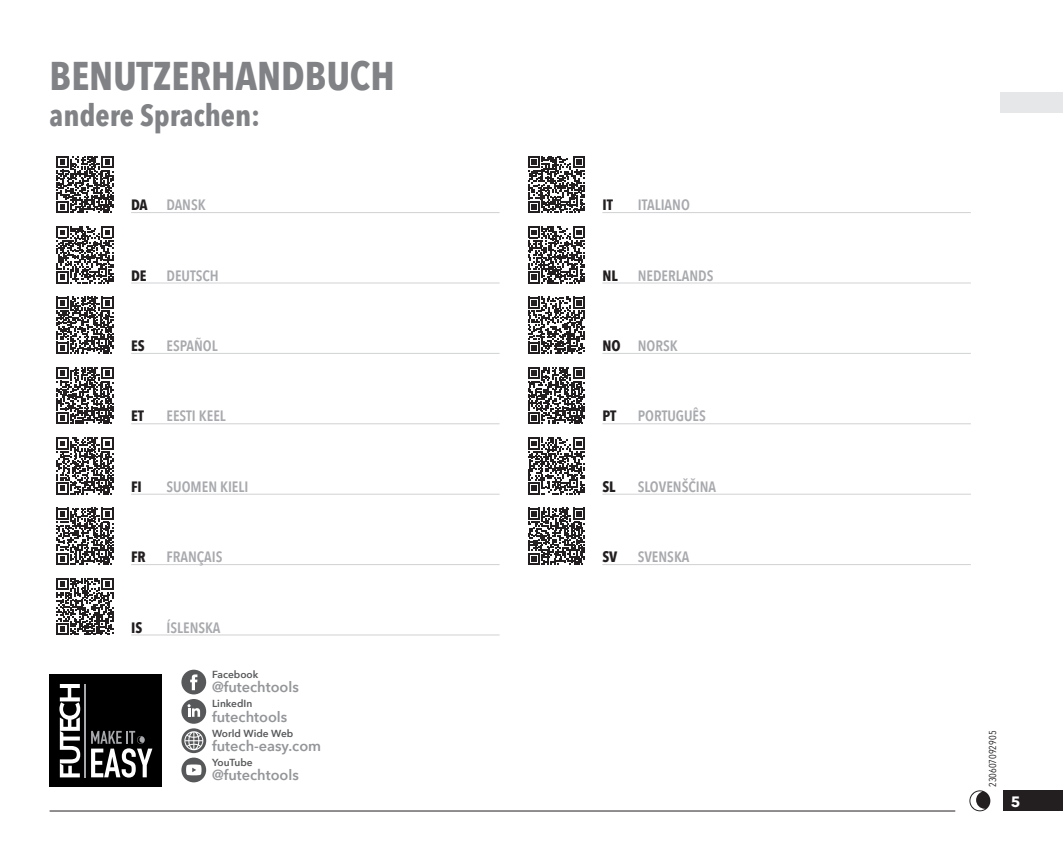
<style>
.page{position:relative;width:1063px;height:851px;background:#fff}
.page>*{position:absolute;margin:0;border:0;box-sizing:border-box;transform-origin:0 0}
.t1{font:700 40px "Avenir Next Condensed";color:#808285}
.t2{font:700 30px "Avenir Next Condensed";color:#808285}
.MORE_LANGUAGES{font:600 15px "Avenir Next Condensed";color:#a8a9ad}
.MORE_LANGUAGES-2{font:700 15px "Avenir Next Condensed";color:#231f20}
.t3{font:700 15px "Avenir Next";color:#fff}
.t4{font:600 14.5px "Avenir Next";color:#939598}
.t5{font:600 10.25px "Avenir Next";color:#57585a}
.TEKST{font:10px "Avenir Next Condensed";color:#231f20}
.s1{font-weight:700;color:#231f20}
</style>
<div class="page">
<div style="left:1004px;top:790px;width:59px;height:20px;background:#231f20"></div>
<hr style="left:50px;top:810px;width:905px;height:1px;background:#231f20">
<div style="left:1001px;top:92px;width:62px;height:21px;background:#e6e7e9"></div>
<svg style="left:969px;top:790px;width:21px;height:21px"></svg>
<div style="left:181px;top:669px;width:25px;height:25px;background:#57585a;border-radius:50%"></div>
<svg style="left:190px;top:674px;width:7px;height:16px"></svg>
<div style="left:181px;top:699px;width:25px;height:24px;background:#57585a;border-radius:50%"></div>
<svg style="left:188px;top:704px;width:12px;height:12px"></svg>
<div style="left:181px;top:757px;width:25px;height:25px;background:#57585a;border-radius:50%"></div>
<svg style="left:186px;top:764px;width:16px;height:11px"></svg>
<svg style="left:181px;top:728px;width:25px;height:25px"></svg>
<svg style="left:184px;top:731px;width:19px;height:19px"></svg>
<div style="left:50px;top:674px;width:112px;height:113px;background:#000001"></div>
<hr style="left:85px;top:684px;width:1px;height:93px;background:#a8a9ad">
<svg style="left:59px;top:684px;width:21px;height:93px"></svg>
<svg style="left:91px;top:730px;width:61px;height:47px"></svg>
<svg style="left:57px;top:156px;width:57px;height:57px"></svg>
<svg style="left:528px;top:156px;width:57px;height:57px"></svg>
<svg style="left:57px;top:226px;width:57px;height:57px"></svg>
<svg style="left:57px;top:296px;width:57px;height:58px"></svg>
<svg style="left:528px;top:226px;width:57px;height:57px"></svg>
<svg style="left:57px;top:367px;width:57px;height:57px"></svg>
<svg style="left:528px;top:296px;width:57px;height:58px"></svg>
<svg style="left:57px;top:437px;width:57px;height:57px"></svg>
<svg style="left:528px;top:367px;width:57px;height:57px"></svg>
<svg style="left:57px;top:507px;width:57px;height:57px"></svg>
<svg style="left:528px;top:437px;width:57px;height:57px"></svg>
<svg style="left:57px;top:578px;width:57px;height:57px"></svg>
<svg style="left:528px;top:507px;width:57px;height:57px"></svg>
<hr style="left:131px;top:212px;width:369px;height:1px;background:#d1d2d4">
<hr style="left:131px;top:282px;width:369px;height:1px;background:#d1d2d4">
<hr style="left:131px;top:353px;width:369px;height:1px;background:#d1d2d4">
<hr style="left:131px;top:423px;width:369px;height:1px;background:#d1d2d4">
<hr style="left:131px;top:493px;width:369px;height:1px;background:#d1d2d4">
<hr style="left:131px;top:564px;width:369px;height:1px;background:#d1d2d4">
<hr style="left:131px;top:634px;width:369px;height:1px;background:#d1d2d4">
<hr style="left:602px;top:212px;width:369px;height:1px;background:#d1d2d4">
<hr style="left:602px;top:282px;width:369px;height:1px;background:#d1d2d4">
<hr style="left:602px;top:353px;width:369px;height:1px;background:#d1d2d4">
<hr style="left:602px;top:423px;width:369px;height:1px;background:#d1d2d4">
<hr style="left:602px;top:493px;width:369px;height:1px;background:#d1d2d4">
<hr style="left:602px;top:564px;width:369px;height:1px;background:#d1d2d4">
<p class="t1" style="left:50px;top:51px;width:347px">BENUTZERHANDBUCH</p>
<p class="t2" style="left:50px;top:97px;width:212px">andere Sprachen:</p>
<p class="MORE_LANGUAGES-2" style="left:131px;top:196px;width:18px">DA</p>
<p class="MORE_LANGUAGES" style="left:167px;top:192px;width:41px">DANSK</p>
<p class="MORE_LANGUAGES-2" style="left:602px;top:196px;width:12px">IT</p>
<p class="MORE_LANGUAGES" style="left:638px;top:192px;width:54px">ITALIANO</p>
<p class="MORE_LANGUAGES-2" style="left:131px;top:266px;width:17px">DE</p>
<p class="MORE_LANGUAGES" style="left:167px;top:262px;width:54px">DEUTSCH</p>
<p class="MORE_LANGUAGES-2" style="left:602px;top:266px;width:17px">NL</p>
<p class="MORE_LANGUAGES" style="left:638px;top:262px;width:77px">NEDERLANDS</p>
<p class="MORE_LANGUAGES-2" style="left:131px;top:336px;width:15px">ES</p>
<p class="MORE_LANGUAGES" style="left:167px;top:332px;width:53px">ESPAÑOL</p>
<p class="MORE_LANGUAGES" style="left:602px;top:332px;width:77px"><span class="s1">NO</span> NORSK</p>
<p class="MORE_LANGUAGES-2" style="left:131px;top:407px;width:14px">ET</p>
<p class="MORE_LANGUAGES" style="left:167px;top:403px;width:61px">EESTI KEEL</p>
<p class="MORE_LANGUAGES-2" style="left:602px;top:407px;width:15px">PT</p>
<p class="MORE_LANGUAGES" style="left:638px;top:403px;width:70px">PORTUGUÊS</p>
<p class="MORE_LANGUAGES-2" style="left:131px;top:477px;width:12px">FI</p>
<p class="MORE_LANGUAGES" style="left:167px;top:473px;width:83px">SUOMEN KIELI</p>
<p class="MORE_LANGUAGES-2" style="left:602px;top:477px;width:15px">SL</p>
<p class="MORE_LANGUAGES" style="left:638px;top:473px;width:80px">SLOVENŠČINA</p>
<p class="MORE_LANGUAGES-2" style="left:131px;top:547px;width:16px">FR</p>
<p class="MORE_LANGUAGES" style="left:167px;top:544px;width:57px">FRANÇAIS</p>
<p class="MORE_LANGUAGES-2" style="left:602px;top:547px;width:16px">SV</p>
<p class="MORE_LANGUAGES" style="left:638px;top:544px;width:53px">SVENSKA</p>
<p class="MORE_LANGUAGES-2" style="left:131px;top:618px;width:13px">IS</p>
<p class="MORE_LANGUAGES" style="left:167px;top:614px;width:56px">ÍSLENSKA</p>
<p class="t5" style="left:212px;top:665px;width:48px">Facebook</p>
<p class="t4" style="left:212px;top:675px;width:88px">@futechtools</p>
<p class="t5" style="left:212px;top:694px;width:42px">LinkedIn</p>
<p class="t4" style="left:212px;top:704px;width:77px">futechtools</p>
<p class="t5" style="left:212px;top:724px;width:83px">World Wide Web</p>
<p class="TEKST" style="left:984px;top:787px;width:58px;rotate:-90deg">230607092905</p>
<p class="t4" style="left:212px;top:733px;width:111px">futech-easy.com</p>
<p class="t5" style="left:212px;top:753px;width:42px">YouTube</p>
<p class="t4" style="left:212px;top:762px;width:88px">@futechtools</p>
<p class="t3" style="left:1011px;top:788px;width:11px">5</p>
</div>
